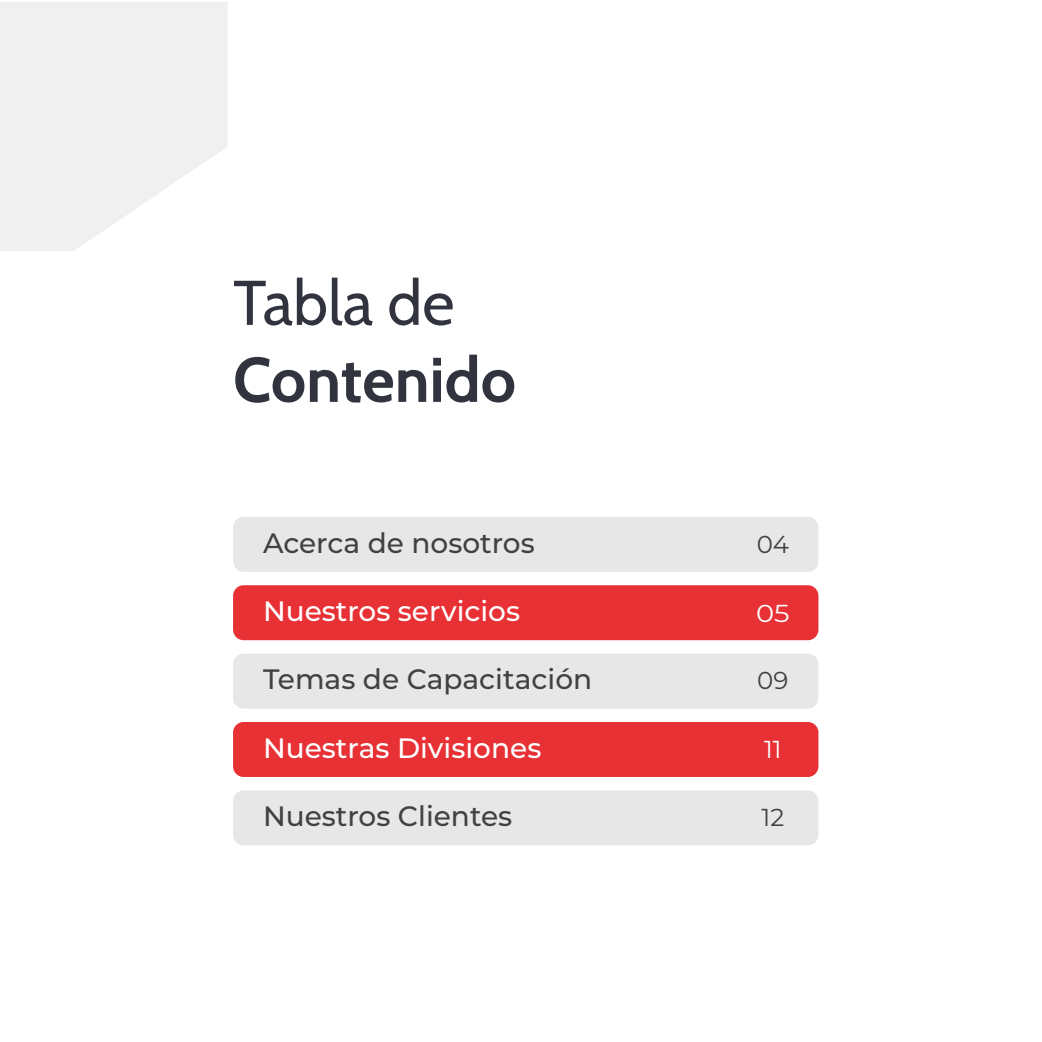
<style>
.page{position:relative;width:1042px;height:1042px;background:#fff}
.page>*{position:absolute;margin:0;border:0;box-sizing:border-box;transform-origin:0 0}
.t1{font:700 63px "Cabin";color:#31333e}
.t2{font:63px "Cabin";color:#31333e}
.t3{font:500 28px "Montserrat";color:#414142}
.t4{font:500 28px "Montserrat";color:#fff}
.t5{font:24.5px "Montserrat";color:#414142}
.t6{font:24.5px "Montserrat";color:#fff;scale:1.12 1}
.t7{font:24.5px "Montserrat";color:#fff}
</style>
<div class="page">
<div style="left:233px;top:517px;width:585px;height:55px;background:#e7e7e7;border-radius:11px"></div>
<div style="left:233px;top:585px;width:585px;height:55px;background:#e73135;border-radius:11px"></div>
<div style="left:233px;top:653px;width:585px;height:55px;background:#e7e7e7;border-radius:11px"></div>
<div style="left:233px;top:722px;width:585px;height:55px;background:#e73135;border-radius:11px"></div>
<div style="left:233px;top:790px;width:585px;height:55px;background:#e7e7e7;border-radius:11px"></div>
<svg style="left:0;top:2px;width:228px;height:249px;fill:#f0f0f1"></svg>
<h1 class="t2" style="left:233px;top:264px;width:223px">Tabla de</h1>
<h1 class="t1" style="left:233px;top:342px;width:284px">Contenido</h1>
<p class="t3" style="left:263px;top:523px;width:273px">Acerca de nosotros</p>
<p class="t5" style="left:756px;top:527px;width:34px">04</p>
<p class="t4" style="left:263px;top:591px;width:259px">Nuestros servicios</p>
<p class="t6" style="left:756px;top:596px;width:31px">05</p>
<p class="t3" style="left:263px;top:660px;width:331px">Temas de Capacitación</p>
<p class="t5" style="left:757px;top:664px;width:33px">09</p>
<p class="t4" style="left:263px;top:728px;width:280px">Nuestras Divisiones</p>
<p class="t7" style="left:764px;top:732px;width:19px">11</p>
<p class="t3" style="left:263px;top:796px;width:251px">Nuestros Clientes</p>
<p class="t5" style="left:761px;top:800px;width:24px">12</p>
</div>
